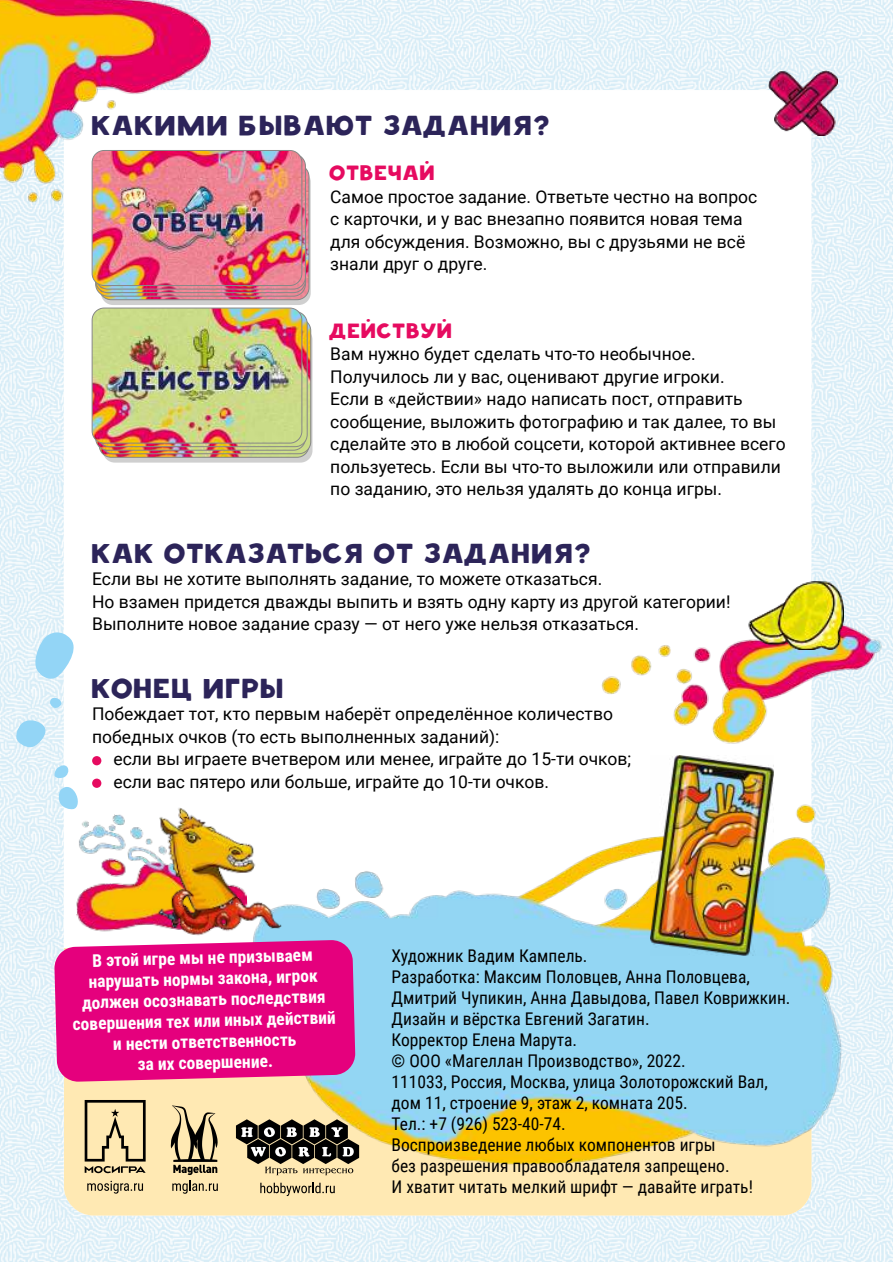
<style>
.page{position:relative;width:893px;height:1262px;background:#fff}
.page>*{position:absolute;margin:0;border:0;box-sizing:border-box;transform-origin:0 0}
.t1{font:30px "Shadow";color:#2c2459}
.t2{font:22.5px "Shadow";color:#e60b60}
.t3{font:17.5px/22.5px "Roboto";color:#000}
.t4{font:17.5px/21px "Roboto Condensed";color:#000}
.t5{font:700 17.5px/21px "Roboto Condensed";color:#fff;text-align:center}
</style>
<div class="page">
<img style="left:0;top:0;width:893px;height:1261px">
<div style="left:64px;top:90px;width:747px;height:1125px;background:#fff;border-radius:30px"></div>
<div style="left:64px;top:947px;width:747px;height:268px;background:#ffe9b3"></div>
<svg style="left:103px;top:327px;width:209px;height:135px;background:#c6b2a1"></svg>
<svg style="left:101px;top:170px;width:210px;height:135px"></svg>
<img style="left:154px;top:783px;width:706px;height:470px">
<svg style="left:171px;top:1105px;width:47px;height:88px"></svg>
<svg style="left:87px;top:1180px;width:56px;height:13px"></svg>
<svg style="left:85px;top:1100px;width:61px;height:73px"></svg>
<svg style="left:236px;top:1119px;width:123px;height:56px"></svg>
<svg style="left:260px;top:1182px;width:75px;height:14px"></svg>
<img style="left:101px;top:322px;width:210px;height:132px">
<div style="left:101px;top:318px;width:210px;height:136px;border:1px solid #878787;border-radius:12px"></div>
<img style="left:97px;top:313px;width:210px;height:133px">
<div style="left:97px;top:311px;width:211px;height:136px;border:1px solid #878787;border-radius:12px"></div>
<img style="left:92px;top:308px;width:210px;height:135px">
<div style="left:92px;top:308px;width:210px;height:135px;border:1px solid #878787;border-radius:12px"></div>
<img style="left:101px;top:168px;width:208px;height:132px">
<div style="left:99px;top:164px;width:210px;height:136px;border:1px solid #878787;border-radius:12px"></div>
<div style="left:95px;top:154px;width:211px;height:135px;border:1px solid #878787;border-radius:12px"></div>
<img style="left:92px;top:150px;width:210px;height:135px">
<div style="left:92px;top:150px;width:210px;height:136px;border:1px solid #878787;border-radius:12px"></div>
<img style="left:768px;top:71px;width:69px;height:64px">
<img style="left:76px;top:814px;width:68px;height:118px">
<img style="left:144px;top:791px;width:147px;height:148px">
<img style="left:0;top:0;width:210px;height:202px">
<img style="left:601px;top:614px;width:287px;height:134px">
<img style="left:747px;top:580px;width:96px;height:69px">
<img style="left:650px;top:755px;width:124px;height:200px">
<svg style="left:58px;top:785px;width:20px;height:24px"></svg>
<svg style="left:33px;top:628px;width:41px;height:53px"></svg>
<svg style="left:14px;top:718px;width:37px;height:30px"></svg>
<svg style="left:54px;top:764px;width:15px;height:14px"></svg>
<svg style="left:50px;top:697px;width:13px;height:11px"></svg>
<svg style="left:54px;top:939px;width:301px;height:142px;background:#e41084"></svg>
<svg style="left:92px;top:756px;width:9px;height:9px"></svg>
<svg style="left:92px;top:778px;width:9px;height:9px"></svg>
<h1 class="t1" style="left:92px;top:109px;width:460px">КАКИМИ БЫВАЮТ ЗАДАНИЯ?</h1>
<p class="t2" style="left:330px;top:161px;width:107px">Отвечай</p>
<p class="t3" style="left:330px;top:184px;width:429px">Самое простое задание. Ответьте честно на вопрос с карточки, и у вас внезапно появится новая тема для обсуждения. Возможно, вы с друзьями не всё знали друг о друге.</p>
<p class="t2" style="left:330px;top:318px;width:125px">Действуй</p>
<p class="t3" style="left:330px;top:342px;width:457px">Вам нужно будет сделать что-то необычное.<br>Получилось ли у вас, оценивают другие игроки.<br>Если в «действии» надо написать пост, отправить сообщение, выложить фотографию и так далее, то вы сделайте это в любой соцсети, которой активнее всего пользуетесь. Если вы что-то выложили или отправили по заданию, это нельзя удалять до конца игры.</p>
<h1 class="t1" style="left:92px;top:537px;width:501px">КАК ОТКАЗАТЬСЯ ОТ ЗАДАНИЯ?</h1>
<p class="t3" style="left:92px;top:567px;width:640px">Если вы не хотите выполнять задание, то можете отказаться.<br>Но взамен придется дважды выпить и взять одну карту из другой категории!<br>Выполните новое задание сразу — от него уже нельзя отказаться.</p>
<h1 class="t1" style="left:92px;top:672px;width:195px">КОНЕЦ ИГРЫ</h1>
<p class="t3" style="left:92px;top:702px;width:522px">Побеждает тот, кто первым наберёт определённое количество победных очков (то есть выполненных заданий):</p>
<p class="t3" style="left:113px;top:747px;width:519px">если вы играете вчетвером или менее, играйте до 15-ти очков; если вас пятеро или больше, играйте до 10-ти очков.</p>
<p class="t5" style="left:71px;top:948px;width:265px;rotate:-1deg">В этой игре мы не призываем нарушать нормы закона, игрок должен осознавать последствия совершения тех или иных действий и нести ответственность<br>за их совершение.</p>
<p class="t4" style="left:392px;top:944px;width:400px">Художник Вадим Кампель.<br>Разработка: Максим Половцев, Анна Половцева, Дмитрий Чупикин, Анна Давыдова, Павел Коврижкин.<br>Дизайн и вёрстка Евгений Загатин.<br>Корректор Елена Марута.<br>© ООО «Магеллан Производство», 2022.<br>111033, Россия, Москва, улица Золоторожский Вал, дом 11, строение 9, этаж 2, комната 205.<br>Тел.: +7 (926) 523-40-74.<br>Воспроизведение любых компонентов игры<br>без разрешения правообладателя запрещено.<br>И хватит читать мелкий шрифт — давайте играть!</p>
</div>
